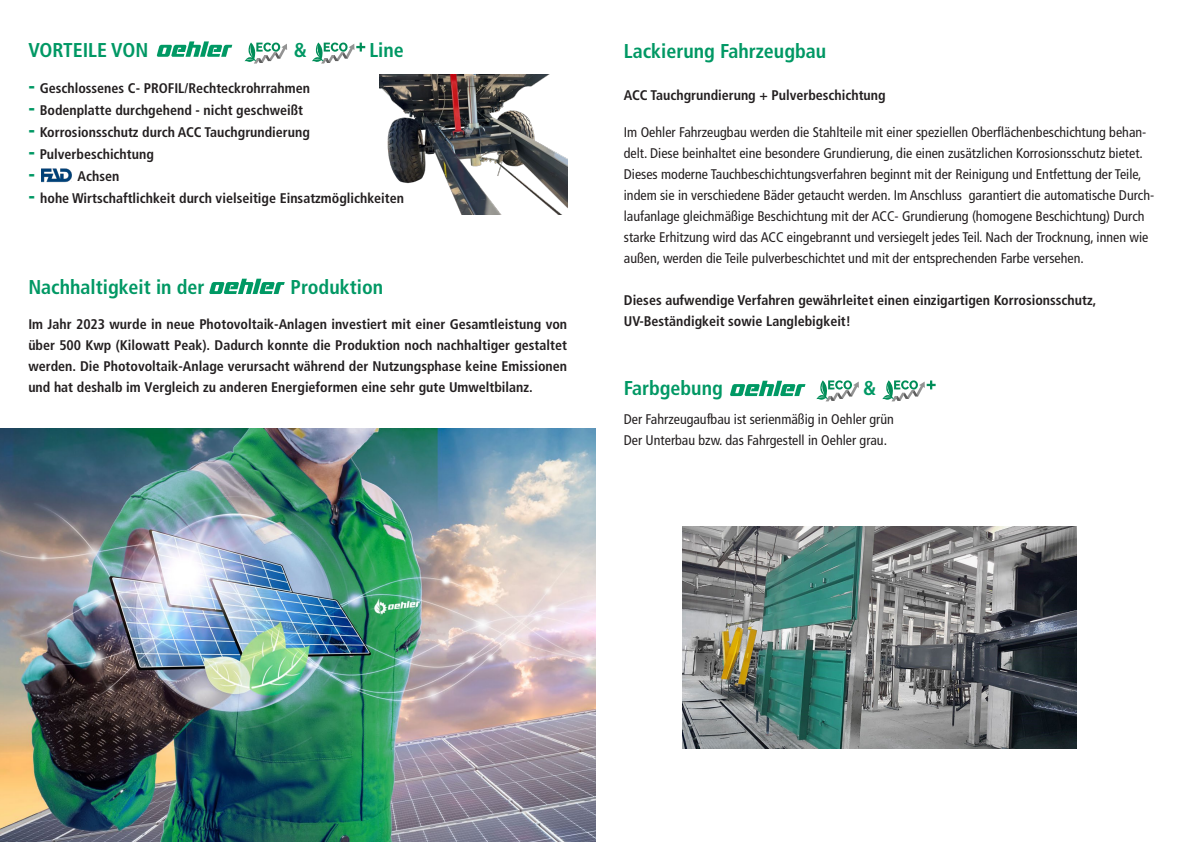
<style>
.page{position:relative;width:1191px;height:842px;background:#fff}
.page>*{position:absolute;margin:0;border:0;box-sizing:border-box;transform-origin:0 0}
.t1{font:700 condensed 20px "Frutiger LT Pro";color:#009864}
.t2{font:900 condensed 20px "Frutiger LT Pro";color:#009864}
.t3{font:condensed 14px/21px "Frutiger LT Pro";color:#231f20}
.t4{font:700 condensed 14px/21px "Frutiger LT Pro";color:#231f20;text-align:justify}
.s1{font-weight:900;font-size:20px;color:#009864}
</style>
<div class="page">
<img style="left:41px;top:168px;width:30px;height:15px">
<svg style="left:157px;top:41px;width:75px;height:16px"></svg>
<svg style="left:209px;top:279px;width:76px;height:15px"></svg>
<img style="left:682px;top:527px;width:394px;height:221px">
<img style="left:0;top:429px;width:595px;height:413px">
<svg style="left:244px;top:43px;width:43px;height:21px"></svg>
<svg style="left:312px;top:43px;width:53px;height:21px"></svg>
<svg style="left:730px;top:381px;width:75px;height:15px"></svg>
<svg style="left:816px;top:380px;width:43px;height:21px"></svg>
<svg style="left:882px;top:380px;width:53px;height:21px"></svg>
<img style="left:380px;top:74px;width:187px;height:141px">
<p class="t1" style="left:28px;top:38px;width:121px">VORTEILE VON</p>
<p class="t1" style="left:294px;top:38px;width:14px">&amp;</p>
<p class="t1" style="left:369px;top:38px;width:36px">Line</p>
<p class="t4" style="left:28px;top:77px;width:283px"><span class="s1">-</span> Geschlossenes C- PROFIL/Rechteckrohrrahmen</p>
<p class="t4" style="left:28px;top:99px;width:276px"><span class="s1">-</span> Bodenplatte durchgehend - nicht geschweißt</p>
<p class="t4" style="left:28px;top:121px;width:283px"><span class="s1">-</span> Korrosionsschutz durch ACC Tauchgrundierung</p>
<p class="t4" style="left:28px;top:143px;width:127px"><span class="s1">-</span> Pulverbeschichtung</p>
<p class="t2" style="left:28px;top:162px;width:8px">-</p>
<p class="t4" style="left:78px;top:165px;width:43px">Achsen</p>
<p class="t4" style="left:28px;top:187px;width:377px"><span class="s1">-</span> hohe Wirtschaftlichkeit durch vielseitige Einsatzmöglichkeiten</p>
<p class="t1" style="left:28px;top:275px;width:178px">Nachhaltigkeit in der</p>
<p class="t1" style="left:291px;top:275px;width:94px">Produktion</p>
<p class="t4" style="left:28px;top:314px;width:540px">Im Jahr 2023 wurde in neue Photovoltaik-Anlagen investiert mit einer Gesamtleistung von über 500 Kwp (Kilowatt Peak). Dadurch konnte die Produktion noch nachhaltiger gestaltet werden. Die Photovoltaik-Anlage verursacht während der Nutzungsphase keine Emissionen und hat deshalb im Vergleich zu anderen Energieformen eine sehr gute Umweltbilanz.</p>
<p class="t1" style="left:624px;top:39px;width:204px">Lackierung Fahrzeugbau</p>
<p class="t4" style="left:624px;top:84px;width:263px">ACC Tauchgrundierung + Pulverbeschichtung</p>
<p class="t3" style="left:624px;top:122px;width:532px">Im Oehler Fahrzeugbau werden die Stahlteile mit einer speziellen Oberflächenbeschichtung behan&shy;delt. Diese beinhaltet eine besondere Grundierung, die einen zusätzlichen Korrosionsschutz bietet.<br>Dieses moderne Tauchbeschichtungsverfahren beginnt mit der Reinigung und Entfettung der Teile, indem sie in verschiedene Bäder getaucht werden. Im Anschluss garantiert die automatische Durch&shy;laufanlage gleichmäßige Beschichtung mit der ACC- Grundierung (homogene Beschichtung) Durch starke Erhitzung wird das ACC eingebrannt und versiegelt jedes Teil. Nach der Trocknung, innen wie außen, werden die Teile pulverbeschichtet und mit der entsprechenden Farbe versehen.</p>
<p class="t4" style="left:624px;top:290px;width:474px">Dieses aufwendige Verfahren gewährleitet einen einzigartigen Korrosionsschutz,</p>
<p class="t4" style="left:624px;top:311px;width:229px">UV-Beständigkeit sowie Langlebigkeit!</p>
<p class="t1" style="left:624px;top:377px;width:100px">Farbgebung</p>
<p class="t1" style="left:863px;top:377px;width:14px">&amp;</p>
<p class="t3" style="left:624px;top:409px;width:271px">Der Fahrzeugaufbau ist serienmäßig in Oehler grün<br>Der Unterbau bzw. das Fahrgestell in Oehler grau.</p>
</div>
